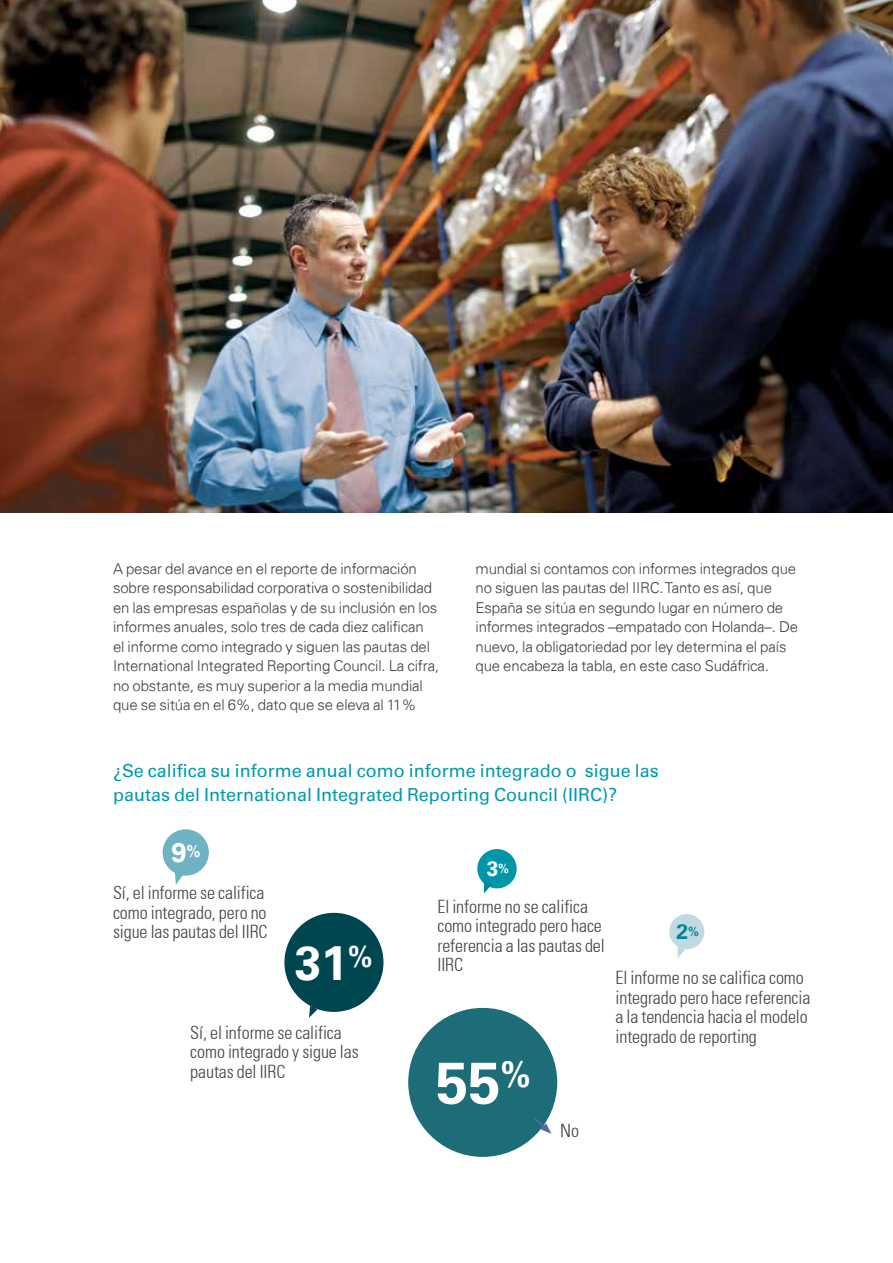
<style>
.page{position:relative;width:893px;height:1263px;background:#fff}
.page>*{position:absolute;margin:0;border:0;box-sizing:border-box;transform-origin:0 0}
.t1{font:700 58.5px "Universfor KPMG";color:#fff}
.t2{font:700 48px "Universfor KPMG";color:#fff}
.t3{font:700 27.15px "Universfor KPMG";color:#fff}
.t4{font:700 21px "Universfor KPMG";color:#fff}
.t5{font:700 21px "Universfor KPMG";color:#008499}
.t6{font:300 condensed 18px/19.5px "Univers";letter-spacing:-.005em;color:#414042}
.t7{font:18px/24px "Univers 55 Roman";color:#0099ad}
.t8{font:300 15px/19.5px "Univers 45";letter-spacing:-.01em;color:#414042}
</style>
<div class="page">
<div style="left:284px;top:913px;width:99px;height:99px;background:#004651;border-radius:50%"></div>
<svg style="left:309px;top:1005px;width:12px;height:13px"></svg>
<div style="left:477px;top:849px;width:40px;height:39px;background:#0095a9;border-radius:50%"></div>
<svg style="left:484px;top:881px;width:8px;height:12px"></svg>
<div style="left:163px;top:829px;width:46px;height:47px;background:#6fb3c2;border-radius:50%"></div>
<svg style="left:175px;top:873px;width:9px;height:12px"></svg>
<div style="left:669px;top:914px;width:35px;height:35px;background:#c0dae1;border-radius:50%"></div>
<svg style="left:677px;top:946px;width:8px;height:12px"></svg>
<div style="left:408px;top:1008px;width:149px;height:149px;background:#1d6d78;border-radius:50%"></div>
<svg style="left:534px;top:1116px;width:17px;height:18px"></svg>
<img style="left:0;top:0;width:893px;height:512px">
<p class="t8" style="left:113px;top:559px;width:328px">A pesar del avance en el reporte de información sobre responsabilidad corporativa o sostenibilidad en las empresas españolas y de su inclusión en los informes anuales, solo tres de cada diez califican<br>el informe como integrado y siguen las pautas del International Integrated Reporting Council. La cifra, no obstante, es muy superior a la media mundial que se sitúa en el 6%, dato que se eleva al 11%</p>
<p class="t8" style="left:475px;top:559px;width:324px">mundial si contamos con informes integrados que no siguen las pautas del IIRC. Tanto es así, que España se sitúa en segundo lugar en número de informes integrados –empatado con Holanda–. De nuevo, la obligatoriedad por ley determina el país que encabeza la tabla, en este caso Sudáfrica.</p>
<p class="t7" style="left:113px;top:759px;width:547px">¿Se califica su informe anual como informe integrado o sigue las pautas del International Integrated Reporting Council (IIRC)?</p>
<h3 class="t3" style="left:172px;top:836px;width:31px">9<sup>%</sup></h3>
<p class="t6" style="left:113px;top:883px;width:156px">Sí, el informe se califica como integrado, pero no sigue las pautas del IIRC</p>
<h2 class="t2" style="left:295px;top:934px;width:79px">31<sup>%</sup></h2>
<p class="t6" style="left:190px;top:1023px;width:170px">Sí, el informe se califica como integrado y sigue las pautas del IIRC</p>
<h3 class="t4" style="left:487px;top:856px;width:24px">3<sup>%</sup></h3>
<p class="t6" style="left:437px;top:897px;width:169px">El informe no se califica como integrado pero hace referencia a las pautas del<br>IIRC</p>
<h1 class="t1" style="left:436px;top:1048px;width:97px">55<sup>%</sup></h1>
<p class="t6" style="left:560px;top:1121px;width:20px">No</p>
<h3 class="t5" style="left:676px;top:919px;width:24px">2<sup>%</sup></h3>
<p class="t6" style="left:615px;top:968px;width:196px">El informe no se califica como integrado pero hace referencia a la tendencia hacia el modelo integrado de reporting</p>
</div>
